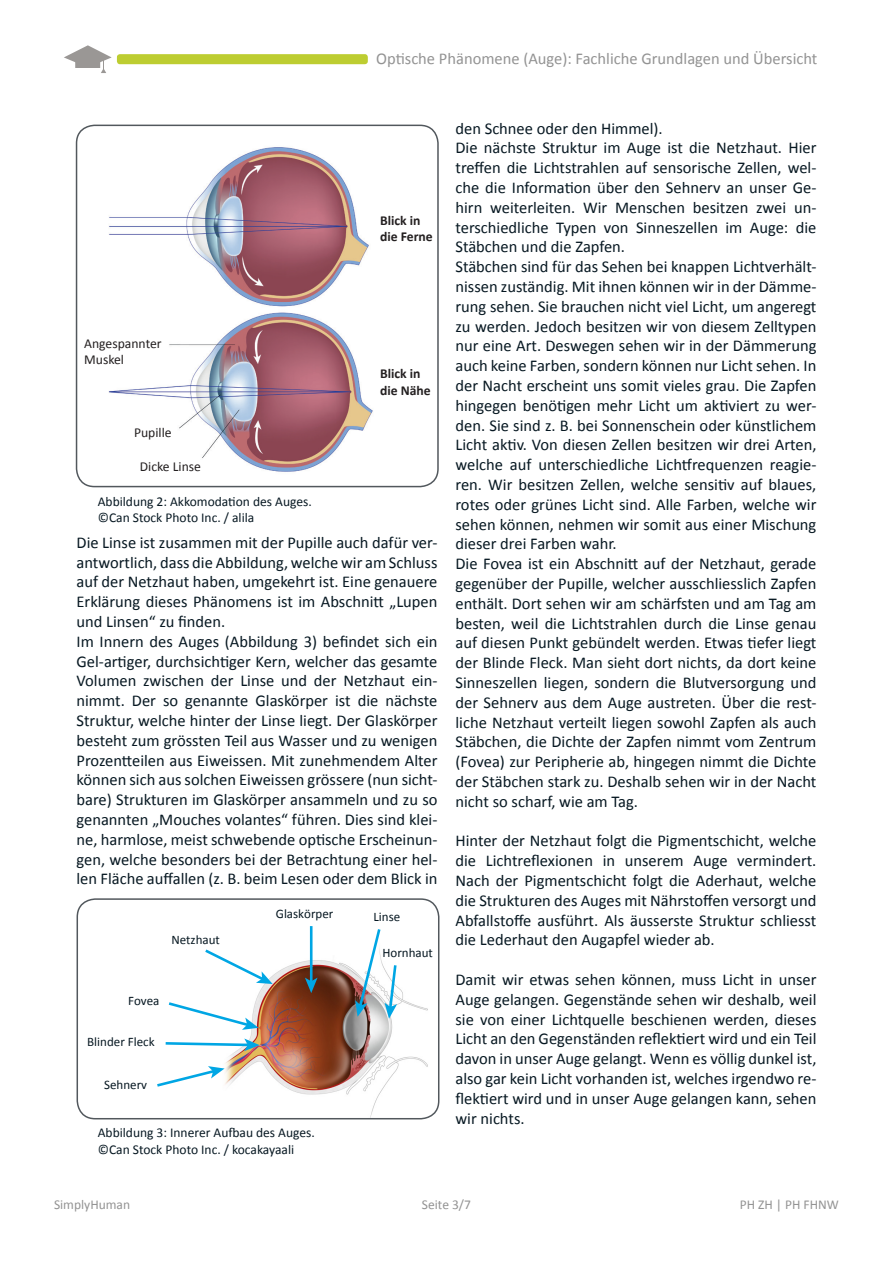
<style>
.page{position:relative;width:893px;height:1263px;background:#fff}
.page>*{position:absolute;margin:0;border:0;box-sizing:border-box;transform-origin:0 0}
.LP_Haupttext{font:16.5px/19.8px "Calibri";color:#071822;text-align:justify}
.t1{font:16.5px "Calibri";color:#939393}
.t2{font:13.65px/16.4px "Calibri";color:#231f20}
.t3{font:700 13.65px/16.4px "Calibri";color:#231f20}
.Copyright{font:13.5px/16.2px "Calibri";color:#071822}
.t4{font:13.5px "Calibri";color:#939393}
.t5{font:13.05px "Calibri";color:#071822}
</style>
<div class="page">
<div style="left:117px;top:54px;width:251px;height:10px;background:#bdcd31;border-radius:3px"></div>
<svg style="left:64px;top:45px;width:48px;height:28px"></svg>
<img style="left:108px;top:147px;width:265px;height:325px">
<div style="left:77px;top:137px;width:148px;height:25px;background:#fff"></div>
<div style="left:82px;top:328px;width:79px;height:34px;background:#fff"></div>
<div style="left:95px;top:413px;width:79px;height:34px;background:#fff"></div>
<div style="left:119px;top:443px;width:79px;height:35px;background:#fff"></div>
<div style="left:369px;top:197px;width:61px;height:35px;background:#fff"></div>
<div style="left:369px;top:351px;width:61px;height:34px;background:#fff"></div>
<div style="left:76px;top:125px;width:363px;height:362px;border:2px solid #52585d;border-radius:18px"></div>
<img style="left:225px;top:938px;width:211px;height:181px">
<svg style="left:168px;top:1000px;width:91px;height:30px"></svg>
<svg style="left:205px;top:947px;width:68px;height:37px"></svg>
<svg style="left:355px;top:929px;width:43px;height:90px"></svg>
<hr style="left:310px;top:926px;width:3px;height:56px;background:#00a6e4">
<svg style="left:305px;top:977px;width:13px;height:16px"></svg>
<svg style="left:165px;top:1038px;width:95px;height:13px"></svg>
<svg style="left:157px;top:1066px;width:68px;height:21px"></svg>
<div style="left:77px;top:898px;width:362px;height:221px;border:2px solid #52585d;border-radius:18px"></div>
<p class="t1" style="left:376px;top:48px;width:443px">Optische Phänomene (Auge): Fachliche Grundlagen und Übersicht</p>
<p class="t2" style="left:84px;top:335px;width:79px">Angespannter<br>Muskel</p>
<p class="t2" style="left:134px;top:424px;width:39px">Pupille</p>
<p class="t2" style="left:140px;top:458px;width:63px">Dicke Linse</p>
<p class="Copyright" style="left:98px;top:493px;width:215px">Abbildung 2: Akkomodation des Auges. ©Can Stock Photo Inc. / alila</p>
<p class="t3" style="left:380px;top:212px;width:54px">Blick in die Ferne</p>
<p class="t3" style="left:380px;top:366px;width:52px">Blick in die Nähe</p>
<p class="LP_Haupttext" style="left:77px;top:532px;width:362px">Die Linse ist zusammen mit der Pupille auch dafür ver&shy;antwortlich, dass die Abbildung, welche wir am Schluss auf der Netzhaut haben, umgekehrt ist. Eine genauere Erklärung dieses Phänomens ist im Abschnitt „Lupen und Linsen“ zu finden.</p>
<p class="LP_Haupttext" style="left:77px;top:631px;width:362px">Im Innern des Auges (Abbildung 3) befindet sich ein Gel-artiger, durchsichtiger Kern, welcher das gesamte Volumen zwischen der Linse und der Netzhaut ein&shy;nimmt. Der so genannte Glaskörper ist die nächste Struktur, welche hinter der Linse liegt. Der Glaskörper besteht zum grössten Teil aus Wasser und zu wenigen Prozentteilen aus Eiweissen. Mit zunehmendem Alter können sich aus solchen Eiweissen grössere (nun sicht&shy;bare) Strukturen im Glaskörper ansammeln und zu so genannten „Mouches volantes“ führen. Dies sind klei&shy;ne, harmlose, meist schwebende optische Erscheinun&shy;gen, welche besonders bei der Betrachtung einer hel&shy;len Fläche auffallen (z. B. beim Lesen oder dem Blick in</p>
<p class="t5" style="left:171px;top:931px;width:50px">Netzhaut</p>
<p class="t5" style="left:276px;top:906px;width:59px">Glaskörper</p>
<p class="t5" style="left:373px;top:908px;width:28px">Linse</p>
<p class="t5" style="left:382px;top:944px;width:52px">Hornhaut</p>
<p class="t5" style="left:128px;top:993px;width:33px">Fovea</p>
<p class="t5" style="left:87px;top:1033px;width:69px">Blinder Fleck</p>
<p class="t5" style="left:104px;top:1076px;width:44px">Sehnerv</p>
<p class="Copyright" style="left:98px;top:1125px;width:219px">Abbildung 3: Innerer Aufbau des Auges. ©Can Stock Photo Inc. / kocakayaali</p>
<p class="LP_Haupttext" style="left:455px;top:118px;width:209px">den Schnee oder den Himmel).</p>
<p class="LP_Haupttext" style="left:455px;top:138px;width:362px">Die nächste Struktur im Auge ist die Netzhaut. Hier treffen die Lichtstrahlen auf sensorische Zellen, wel&shy;che die Information über den Sehnerv an unser Ge&shy;hirn weiterleiten. Wir Menschen besitzen zwei un&shy;terschiedliche Typen von Sinneszellen im Auge: die Stäbchen und die Zapfen.</p>
<p class="LP_Haupttext" style="left:455px;top:257px;width:362px">Stäbchen sind für das Sehen bei knappen Lichtverhält&shy;nissen zuständig. Mit ihnen können wir in der Dämme&shy;rung sehen. Sie brauchen nicht viel Licht, um angeregt zu werden. Jedoch besitzen wir von diesem Zelltypen nur eine Art. Deswegen sehen wir in der Dämmerung auch keine Farben, sondern können nur Licht sehen. In der Nacht erscheint uns somit vieles grau. Die Zapfen hingegen benötigen mehr Licht um aktiviert zu wer&shy;den. Sie sind z. B. bei Sonnenschein oder künstlichem Licht aktiv. Von diesen Zellen besitzen wir drei Arten, welche auf unterschiedliche Lichtfrequenzen reagie&shy;ren. Wir besitzen Zellen, welche sensitiv auf blaues, rotes oder grünes Licht sind. Alle Farben, welche wir sehen können, nehmen wir somit aus einer Mischung dieser drei Farben wahr.</p>
<p class="LP_Haupttext" style="left:455px;top:554px;width:362px">Die Fovea ist ein Abschnitt auf der Netzhaut, gerade gegenüber der Pupille, welcher ausschliesslich Zapfen enthält. Dort sehen wir am schärfsten und am Tag am besten, weil die Lichtstrahlen durch die Linse genau auf diesen Punkt gebündelt werden. Etwas tiefer liegt der Blinde Fleck. Man sieht dort nichts, da dort keine Sinneszellen liegen, sondern die Blutversorgung und der Sehnerv aus dem Auge austreten. Über die rest&shy;liche Netzhaut verteilt liegen sowohl Zapfen als auch Stäbchen, die Dichte der Zapfen nimmt vom Zentrum (Fovea) zur Peripherie ab, hingegen nimmt die Dichte der Stäbchen stark zu. Deshalb sehen wir in der Nacht nicht so scharf, wie am Tag.</p>
<p class="LP_Haupttext" style="left:455px;top:831px;width:362px">Hinter der Netzhaut folgt die Pigmentschicht, welche die Lichtreflexionen in unserem Auge vermindert.<br>Nach der Pigmentschicht folgt die Aderhaut, welche die Strukturen des Auges mit Nährstoffen versorgt und Abfallstoffe ausführt. Als äusserste Struktur schliesst die Lederhaut den Augapfel wieder ab.</p>
<p class="LP_Haupttext" style="left:455px;top:970px;width:362px">Damit wir etwas sehen können, muss Licht in unser Auge gelangen. Gegenstände sehen wir deshalb, weil sie von einer Lichtquelle beschienen werden, dieses Licht an den Gegenständen reflektiert wird und ein Teil davon in unser Auge gelangt. Wenn es völlig dunkel ist, also gar kein Licht vorhanden ist, welches irgendwo re&shy;flektiert wird und in unser Auge gelangen kann, sehen wir nichts.</p>
<p class="t4" style="left:54px;top:1196px;width:78px">SimplyHuman</p>
<p class="t4" style="left:422px;top:1196px;width:51px">Seite 3/7</p>
<p class="t4" style="left:740px;top:1196px;width:101px">PH ZH | PH FHNW</p>
</div>
